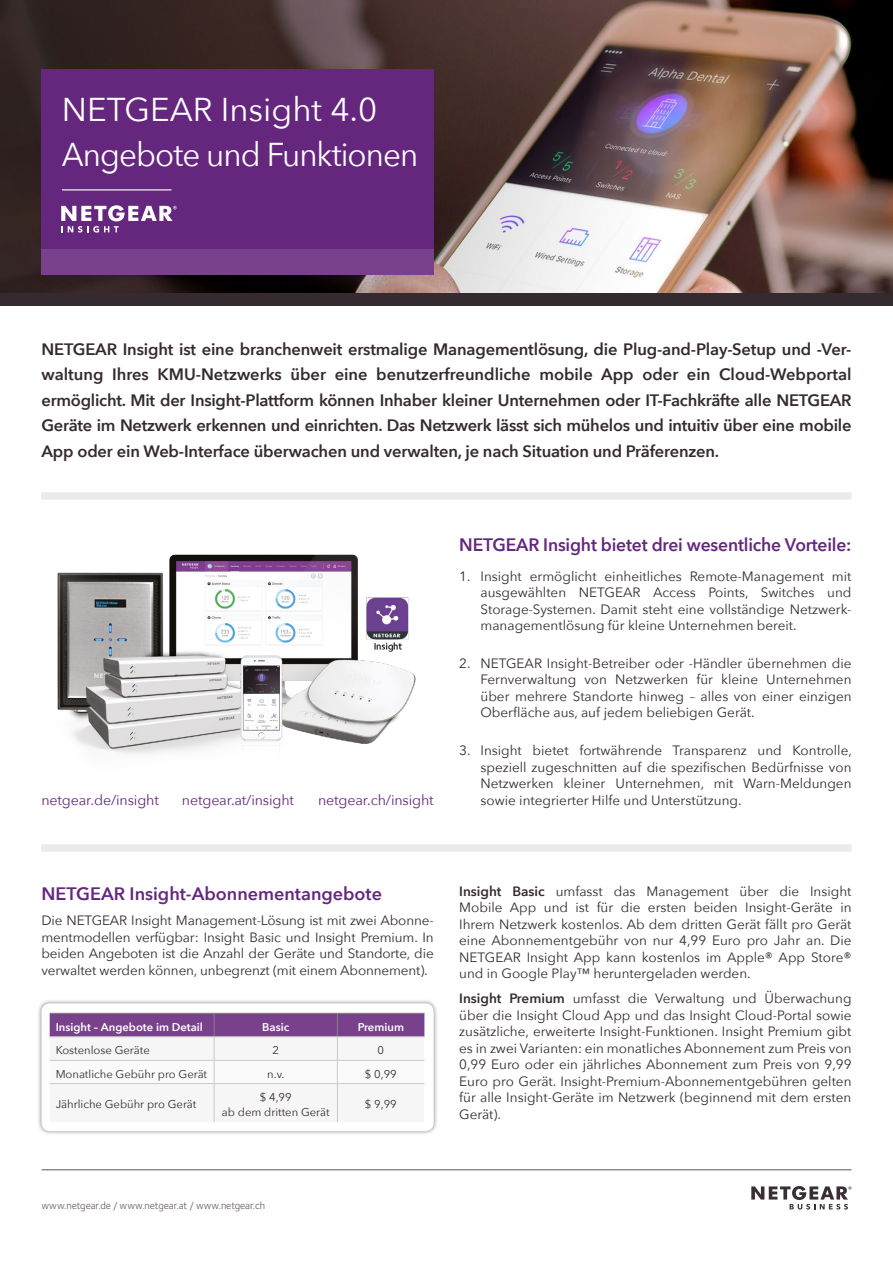
<style>
.page{position:relative;width:893px;height:1263px;background:#fff}
.page>*{position:absolute;margin:0;border:0;box-sizing:border-box;transform-origin:0 0}
.t1{font:33px/45px "Avenir Next";letter-spacing:-.03em;color:#fff}
.t2{font:600 18px "Avenir Next";letter-spacing:-.01em;color:#65277e}
.t3{font:600 16.5px/25.5px "Avenir Next";letter-spacing:-.01em;color:#342a2f;text-align:justify}
.t4{font:14.25px "Avenir Next";letter-spacing:-.01em;color:#65277e}
.t5{font:13.5px/16.5px "Avenir Next";color:#342a2f;text-align:justify}
.t6{font:11.25px/15px "Avenir Next";color:#342a2f;text-align:center}
.t7{font:600 11.25px "Avenir Next";color:#fff}
.t8{font:10.5px "Foundry Sterling";letter-spacing:-.005em;color:#665a55}
.s1{font-weight:600}
</style>
<div class="page">
<img style="left:0;top:0;width:893px;height:293px">
<svg style="left:751px;top:1186px;width:100px;height:23px"></svg>
<div style="left:0;top:293px;width:893px;height:12px;background:#342a2f"></div>
<hr style="left:41px;top:1169px;width:810px;height:1px;background:#575756">
<div style="left:41px;top:69px;width:393px;height:200px;background:#65277e"></div>
<div style="left:41px;top:249px;width:393px;height:26px;background:#79418c"></div>
<svg style="left:61px;top:205px;width:116px;height:28px"></svg>
<hr style="left:62px;top:189px;width:109px;height:1px;background:#fff">
<div style="left:41px;top:492px;width:810px;height:8px;background:#eceaeb"></div>
<div style="left:41px;top:844px;width:810px;height:8px;background:#eceaeb"></div>
<div style="left:37px;top:999px;width:401px;height:136px;background:#000;opacity:.45"></div>
<div style="left:41px;top:1003px;width:393px;height:128px;background:#fff;border-radius:9px"></div>
<svg style="left:50px;top:1013px;width:374px;height:109px"></svg>
<hr style="left:50px;top:1083px;width:164px;height:1px;background:#cbc6c8">
<hr style="left:214px;top:1083px;width:123px;height:1px;background:#cbc6c8">
<hr style="left:337px;top:1083px;width:87px;height:1px;background:#cbc6c8">
<img style="left:57px;top:554px;width:359px;height:200px">
<h1 class="t1" style="left:62px;top:86px;width:358px">NETGEAR Insight 4.0<br>Angebote und Funktionen</h1>
<p class="t3" style="left:41px;top:336px;width:812px">NETGEAR Insight ist eine branchenweit erstmalige Managementlösung, die Plug-and-Play-Setup und -Ver&shy;waltung Ihres KMU-Netzwerks über eine benutzerfreundliche mobile App oder ein Cloud-Webportal ermöglicht. Mit der Insight-Plattform können Inhaber kleiner Unternehmen oder IT-Fachkräfte alle NETGEAR Geräte im Netzwerk erkennen und einrichten. Das Netzwerk lässt sich mühelos und intuitiv über eine mobile App oder ein Web-Interface überwachen und verwalten, je nach Situation und Präferenzen.</p>
<p class="t4" style="left:41px;top:787px;width:119px">netgear.de/insight</p>
<p class="t4" style="left:182px;top:787px;width:114px">netgear.at/insight</p>
<p class="t4" style="left:318px;top:787px;width:117px">netgear.ch/insight</p>
<h2 class="t2" style="left:459px;top:529px;width:394px">NETGEAR Insight bietet drei wesentliche Vorteile:</h2>
<p class="t5" style="left:480px;top:567px;width:373px;text-indent:-21px">1. Insight ermöglicht einheitliches Remote-Management mit ausgewählten NETGEAR Access Points, Switches und Storage-Systemen. Damit steht eine vollständige Netzwerk&shy;managementlösung für kleine Unternehmen bereit.</p>
<p class="t5" style="left:480px;top:654px;width:373px;text-indent:-21px">2. NETGEAR Insight-Betreiber oder -Händler übernehmen die Fernverwaltung von Netzwerken für kleine Unternehmen über mehrere Standorte hinweg – alles von einer einzigen Oberfläche aus, auf jedem beliebigen Gerät.</p>
<p class="t5" style="left:480px;top:741px;width:373px;text-indent:-21px">3. Insight bietet fortwährende Transparenz und Kontrolle, speziell zugeschnitten auf die spezifischen Bedürfnisse von Netzwerken kleiner Unternehmen, mit Warn-Meldungen sowie integrierter Hilfe und Unterstützung.</p>
<h2 class="t2" style="left:41px;top:879px;width:342px">NETGEAR Insight-Abonnementangebote</h2>
<p class="t5" style="left:41px;top:912px;width:394px">Die NETGEAR Insight Management-Lösung ist mit zwei Abonne&shy;mentmodellen verfügbar: Insight Basic und Insight Premium. In beiden Angeboten ist die Anzahl der Geräte und Standorte, die verwaltet werden können, unbegrenzt (mit einem Abonnement).</p>
<p class="t7" style="left:56px;top:1017px;width:149px">Insight – Angebote im Detail</p>
<p class="t7" style="left:262px;top:1017px;width:28px">Basic</p>
<p class="t7" style="left:358px;top:1017px;width:48px">Premium</p>
<p class="t6" style="left:56px;top:1042px;width:96px">Kostenlose Geräte</p>
<p class="t6" style="left:272px;top:1042px;width:8px">2</p>
<p class="t6" style="left:378px;top:1042px;width:8px">0</p>
<p class="t6" style="left:56px;top:1066px;width:153px">Monatliche Gebühr pro Gerät</p>
<p class="t6" style="left:267px;top:1066px;width:19px">n.v.</p>
<p class="t6" style="left:365px;top:1066px;width:33px">$ 0,99</p>
<p class="t6" style="left:56px;top:1096px;width:142px">Jährliche Gebühr pro Gerät</p>
<p class="t6" style="left:222px;top:1089px;width:109px">$ 4,99<br>ab dem dritten Gerät</p>
<p class="t6" style="left:365px;top:1096px;width:33px">$ 9,99</p>
<p class="t5" style="left:459px;top:882px;width:394px"><span class="s1">Insight Basic</span> umfasst das Management über die Insight Mobile App und ist für die ersten beiden Insight-Geräte in Ihrem Netzwerk kostenlos. Ab dem dritten Gerät fällt pro Gerät eine Abonnementgebühr von nur 4,99 Euro pro Jahr an. Die NETGEAR Insight App kann kostenlos im Apple® App Store® und in Google Play™ heruntergeladen werden.</p>
<p class="t5" style="left:459px;top:990px;width:394px"><span class="s1">Insight Premium</span> umfasst die Verwaltung und Überwachung über die Insight Cloud App und das Insight Cloud-Portal sowie zusätzliche, erweiterte Insight-Funktionen. Insight Premium gibt es in zwei Varianten: ein monatliches Abonnement zum Preis von 0,99 Euro oder ein jährliches Abonnement zum Preis von 9,99<br>Euro pro Gerät. Insight-Premium-Abonnementgebühren gelten für alle Insight-Geräte im Netzwerk (beginnend mit dem ersten Gerät).</p>
<p class="t8" style="left:41px;top:1199px;width:225px">www.netgear.de / www.netgear.at / www.netgear.ch</p>
</div>
